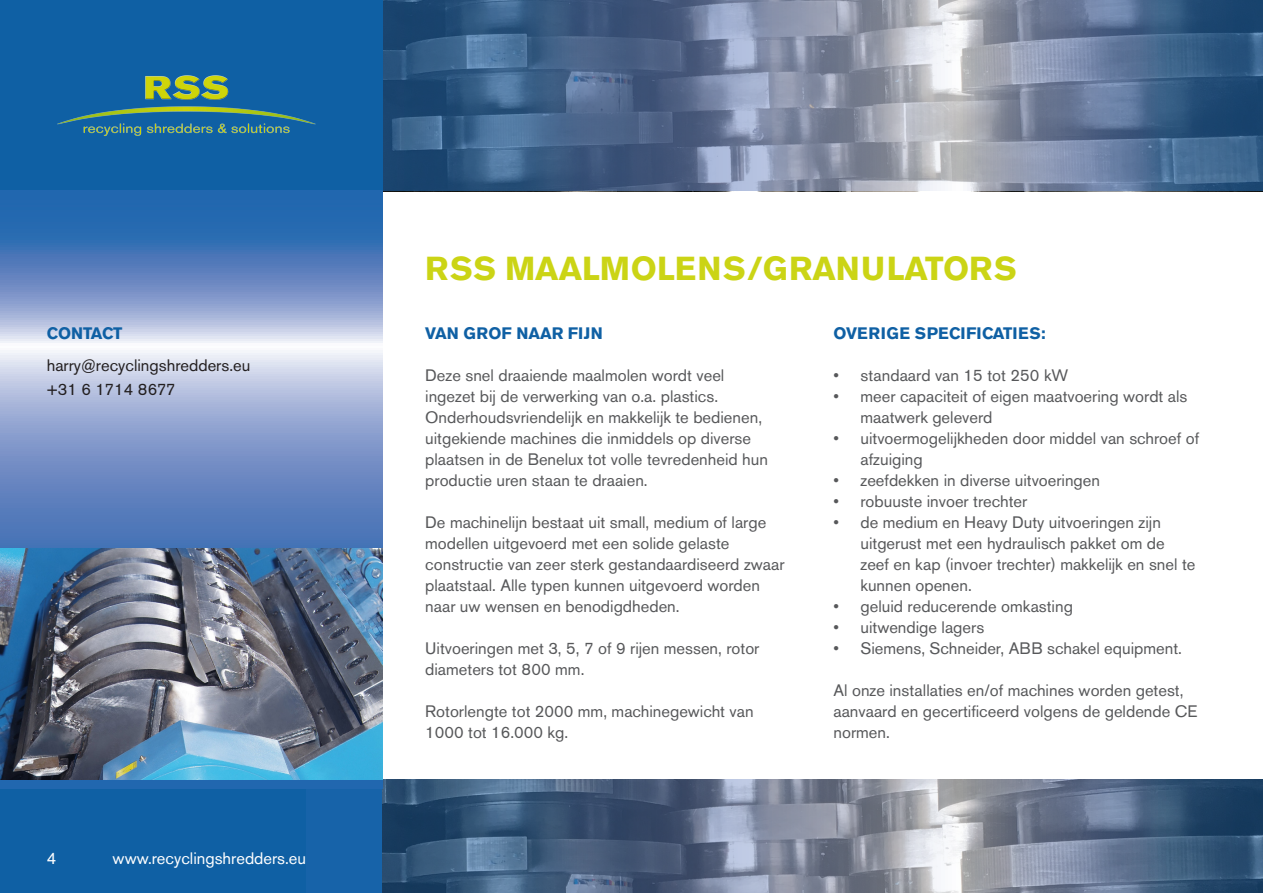
<style>
.page{position:relative;width:1263px;height:893px;background:#fff}
.page>*{position:absolute;margin:0;border:0;box-sizing:border-box;transform-origin:0 0}
.Kop_kapitaal{font:700 33px "Akzidenz Grotesk BE";color:#cbd415}
.Broodtekst{font:16.5px/21px "Akzidenz Grotesk BE";color:#57585a}
.t1{font:16.5px/24px "Akzidenz Grotesk BE";color:#231f20}
.Broodtekst-2{font:16.5px "Akzidenz Grotesk BE";color:#fff}
.Tussenkopje{font:700 16.5px "Akzidenz Grotesk BE";color:#0f60a4}
.Tussenkopje-2{font:700 16.5px "Akzidenz Grotesk BE";letter-spacing:.02em;color:#0f60a4}
</style>
<div class="page">
<div style="left:0;top:787px;width:383px;height:106px;background:#0f60a4"></div>
<svg style="left:383px;top:0;width:880px;height:191px"></svg>
<svg style="left:306px;top:780px;width:957px;height:113px"></svg>
<div style="left:0;top:0;width:383px;height:191px;background:#0f60a4"></div>
<svg style="left:0;top:191px;width:383px;height:597px"></svg>
<img style="left:57px;top:75px;width:259px;height:61px">
<img style="left:0;top:549px;width:383px;height:231px">
<p class="Tussenkopje" style="left:47px;top:323px;width:77px">CONTACT</p>
<p class="t1" style="left:47px;top:353px;width:205px">harry@recyclingshredders.eu +31 6 1714 8677</p>
<p class="Broodtekst-2" style="left:47px;top:848px;width:11px">4</p>
<p class="Broodtekst-2" style="left:113px;top:848px;width:195px">www.recyclingshredders.eu</p>
<p class="Kop_kapitaal" style="left:425px;top:249px;width:593px">RSS MAALMOLENS/GRANULATORS</p>
<p class="Tussenkopje" style="left:425px;top:323px;width:179px">VAN GROF NAAR FIJN</p>
<p class="Broodtekst" style="left:425px;top:364px;width:344px">Deze snel draaiende maalmolen wordt veel ingezet bij de verwerking van o.a. plastics.<br>Onderhoudsvriendelijk en makkelijk te bedienen, uitgekiende machines die inmiddels op diverse plaatsen in de Benelux tot volle tevredenheid hun productie uren staan te draaien.</p>
<p class="Broodtekst" style="left:425px;top:511px;width:361px">De machinelijn bestaat uit small, medium of large modellen uitgevoerd met een solide gelaste constructie van zeer sterk gestandaardiseerd zwaar plaatstaal. Alle typen kunnen uitgevoerd worden naar uw wensen en benodigdheden.</p>
<p class="Broodtekst" style="left:425px;top:637px;width:336px">Uitvoeringen met 3, 5, 7 of 9 rijen messen, rotor diameters tot 800 mm.</p>
<p class="Broodtekst" style="left:425px;top:700px;width:330px">Rotorlengte tot 2000 mm, machinegewicht van<br>1000 tot 16.000 kg.</p>
<p class="Tussenkopje-2" style="left:833px;top:323px;width:214px">OVERIGE SPECIFICATIES:</p>
<p class="Broodtekst" style="left:833px;top:364px;width:236px">• standaard van 15 tot 250 kW</p>
<p class="Broodtekst" style="left:860px;top:385px;width:328px;text-indent:-27px">• meer capaciteit of eigen maatvoering wordt als maatwerk geleverd</p>
<p class="Broodtekst" style="left:860px;top:427px;width:340px;text-indent:-27px">• uitvoermogelijkheden door middel van schroef of afzuiging</p>
<p class="Broodtekst" style="left:833px;top:469px;width:268px">• zeefdekken in diverse uitvoeringen</p>
<p class="Broodtekst" style="left:833px;top:490px;width:195px">• robuuste invoer trechter</p>
<p class="Broodtekst" style="left:860px;top:511px;width:336px;text-indent:-27px">• de medium en Heavy Duty uitvoeringen zijn uitgerust met een hydraulisch pakket om de zeef en kap (invoer trechter) makkelijk en snel te kunnen openen.</p>
<p class="Broodtekst" style="left:833px;top:595px;width:241px">• geluid reducerende omkasting</p>
<p class="Broodtekst" style="left:833px;top:616px;width:152px">• uitwendige lagers</p>
<p class="Broodtekst" style="left:833px;top:637px;width:350px">• Siemens, Schneider, ABB schakel equipment.</p>
<p class="Broodtekst" style="left:833px;top:679px;width:366px">Al onze installaties en/of machines worden getest, aanvaard en gecertificeerd volgens de geldende CE normen.</p>
</div>
